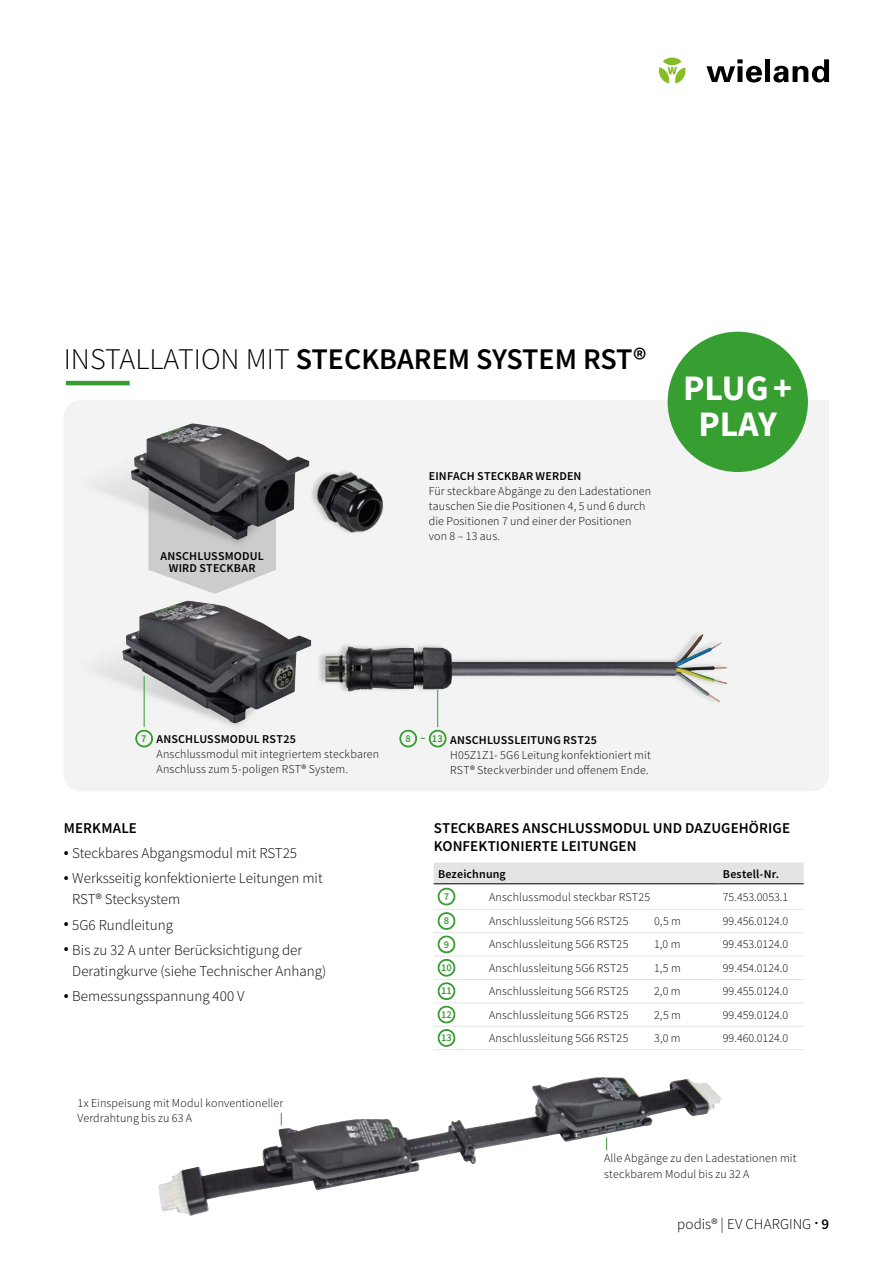
<style>
.page{position:relative;width:893px;height:1263px;background:#fff}
.page>*{position:absolute;margin:0;border:0;box-sizing:border-box;transform-origin:0 0}
.t1{font:700 36px/36px "Source Sans Pro";letter-spacing:-.005em;color:#fff;text-align:center}
.t2{font:600 30px "Source Sans Pro";color:#000}
.t3{font:300 15px/21px "Source Sans Pro";color:#000}
.t4{font:600 15px/18px "Source Sans Pro";letter-spacing:.005em;color:#000}
.t5{font:300 12px/15px "Source Sans Pro";letter-spacing:.01em;color:#000}
.t6{font:600 12px/12px "Source Sans Pro";letter-spacing:.015em;color:#000;text-align:center}
.t7{font:600 10.5px "Source Sans Pro";letter-spacing:.005em;color:#379e31}
.s1{font-weight:300}
.s2{font-weight:700}
.s3{font-weight:600}
</style>
<div class="page">
<div style="left:64px;top:400px;width:765px;height:391px;background:#f3f3f3"></div>
<div style="left:148px;top:548px;width:128px;height:24px;background:#ccc"></div>
<div style="left:668px;top:332px;width:140px;height:140px;background:#379e31;border-radius:50%"></div>
<hr style="left:66px;top:381px;width:64px;height:4px;background:#379e31">
<img style="left:78px;top:572px;width:229px;height:159px">
<img style="left:122px;top:601px;width:189px;height:122px">
<div style="left:317px;top:629px;width:410px;height:77px;background:#000;opacity:.2"></div>
<img style="left:420px;top:634px;width:281px;height:29px">
<img style="left:174px;top:1077px;width:426px;height:99px">
<img style="left:79px;top:425px;width:230px;height:123px">
<img style="left:131px;top:423px;width:178px;height:116px">
<hr style="left:144px;top:676px;width:1px;height:51px;background:#379e31">
<hr style="left:437px;top:690px;width:1px;height:37px;background:#379e31">
<svg style="left:135px;top:730px;width:18px;height:17px"></svg>
<svg style="left:429px;top:730px;width:17px;height:17px"></svg>
<svg style="left:399px;top:730px;width:18px;height:17px"></svg>
<hr style="left:434px;top:956px;width:285px;height:1px;background:#e4e4e3">
<hr style="left:719px;top:956px;width:85px;height:1px;background:#e4e4e3">
<hr style="left:434px;top:979px;width:285px;height:1px;background:#e4e4e3">
<hr style="left:719px;top:979px;width:85px;height:1px;background:#e4e4e3">
<hr style="left:434px;top:1003px;width:285px;height:1px;background:#e4e4e3">
<hr style="left:719px;top:1003px;width:85px;height:1px;background:#e4e4e3">
<hr style="left:434px;top:1026px;width:285px;height:1px;background:#e4e4e3">
<hr style="left:719px;top:1026px;width:85px;height:1px;background:#e4e4e3">
<hr style="left:434px;top:1049px;width:285px;height:1px;background:#e4e4e3">
<hr style="left:719px;top:1049px;width:85px;height:1px;background:#e4e4e3">
<hr style="left:434px;top:932px;width:285px;height:1px;background:#e4e4e3">
<hr style="left:719px;top:932px;width:85px;height:1px;background:#e4e4e3">
<hr style="left:434px;top:909px;width:285px;height:1px;background:#e4e4e3">
<hr style="left:719px;top:909px;width:85px;height:1px;background:#e4e4e3">
<svg style="left:434px;top:862px;width:370px;height:43px"></svg>
<svg style="left:438px;top:912px;width:17px;height:18px"></svg>
<svg style="left:438px;top:936px;width:17px;height:17px"></svg>
<svg style="left:438px;top:959px;width:17px;height:17px"></svg>
<svg style="left:438px;top:982px;width:17px;height:18px"></svg>
<svg style="left:438px;top:1006px;width:17px;height:17px"></svg>
<svg style="left:438px;top:1029px;width:17px;height:18px"></svg>
<div style="left:309px;top:468px;width:73px;height:67px;background:#000;opacity:.2"></div>
<img style="left:314px;top:470px;width:71px;height:65px">
<svg style="left:281px;top:1113px;width:1px;height:12px"></svg>
<svg style="left:606px;top:1137px;width:1px;height:13px"></svg>
<div style="left:663px;top:58px;width:18px;height:7px;background:#86bc25;border-radius:50%"></div>
<svg style="left:659px;top:67px;width:27px;height:17px"></svg>
<svg style="left:706px;top:59px;width:56px;height:23px"></svg>
<div style="left:765px;top:59px;width:5px;height:23px;background:#000"></div>
<svg style="left:773px;top:59px;width:56px;height:23px"></svg>
<h2 class="t2" style="left:64px;top:340px;width:584px"><span class="s1">INSTALLATION MIT</span> STECKBAREM SYSTEM RST®</h2>
<p class="t6" style="left:161px;top:549px;width:105px">ANSCHLUSSMODUL<br>WIRD STECKBAR</p>
<p class="t6" style="left:429px;top:470px;width:154px">EINFACH STECKBAR WERDEN</p>
<p class="t5" style="left:429px;top:483px;width:224px">Für steckbare Abgänge zu den Ladestationen tauschen Sie die Positionen 4, 5 und 6 durch die Positionen 7 und einer der Positionen von 8 – 13 aus.</p>
<h1 class="t1" style="left:683px;top:370px;width:110px">PLUG+<br>PLAY</h1>
<p class="t6" style="left:157px;top:733px;width:141px">ANSCHLUSSMODUL RST25</p>
<p class="t5" style="left:157px;top:746px;width:224px">Anschlussmodul mit integriertem steckbaren<br>Anschluss zum 5-poligen RST® System.</p>
<p class="t7" style="left:141px;top:731px;width:7px">7</p>
<p class="t7" style="left:405px;top:731px;width:39px">8 <span class="s2">–</span>13</p>
<p class="t6" style="left:450px;top:734px;width:148px">ANSCHLUSSLEITUNG RST25</p>
<p class="t5" style="left:450px;top:747px;width:202px">H05Z1Z1- 5G6 Leitung konfektioniert mit<br>RST® Steckverbinder und offenem Ende.</p>
<p class="t4" style="left:64px;top:819px;width:75px">MERKMALE</p>
<p class="t3" style="left:64px;top:843px;width:235px"><span class="s3">•</span> Steckbares Abgangsmodul mit RST25</p>
<p class="t3" style="left:72px;top:868px;width:252px;text-indent:-9px"><span class="s3">•</span> Werksseitig konfektionierte Leitungen mit<br>RST® Stecksystem</p>
<p class="t3" style="left:64px;top:914px;width:111px"><span class="s3">•</span> 5G6 Rundleitung</p>
<p class="t3" style="left:72px;top:939px;width:256px;text-indent:-9px"><span class="s3">•</span> Bis zu 32 A unter Berücksichtigung der<br>Deratingkurve (siehe Technischer Anhang)</p>
<p class="t3" style="left:64px;top:986px;width:182px"><span class="s3">•</span> Bemessungsspannung 400 V</p>
<p class="t5" style="left:78px;top:1096px;width:207px">1x Einspeisung mit Modul konventioneller<br>Verdrahtung bis zu 63 A</p>
<p class="t4" style="left:434px;top:819px;width:358px">STECKBARES ANSCHLUSSMODUL UND DAZUGEHÖRIGE<br>KONFEKTIONIERTE LEITUNGEN</p>
<p class="t6" style="left:438px;top:867px;width:69px">Bezeichnung</p>
<p class="t6" style="left:723px;top:867px;width:58px">Bestell-Nr.</p>
<p class="t5" style="left:489px;top:884px;width:163px;line-height:24.5px">Anschlussmodul steckbar RST25<br>Anschlussleitung 5G6 RST25</p>
<p class="t7" style="left:444px;top:889px;width:7px">7</p>
<p class="t5" style="left:723px;top:889px;width:67px">75.453.0053.1</p>
<p class="t7" style="left:444px;top:914px;width:7px">8</p>
<p class="t5" style="left:723px;top:913px;width:67px">99.456.0124.0</p>
<p class="t7" style="left:444px;top:937px;width:7px">9</p>
<p class="t5" style="left:723px;top:937px;width:67px">99.453.0124.0</p>
<p class="t7" style="left:441px;top:960px;width:12px">10</p>
<p class="t5" style="left:723px;top:960px;width:67px">99.454.0124.0</p>
<p class="t7" style="left:441px;top:984px;width:12px">11</p>
<p class="t5" style="left:723px;top:984px;width:67px">99.455.0124.0</p>
<p class="t7" style="left:441px;top:1007px;width:12px">12</p>
<p class="t5" style="left:723px;top:1007px;width:67px">99.459.0124.0</p>
<p class="t7" style="left:441px;top:1031px;width:12px">13</p>
<p class="t5" style="left:723px;top:1030px;width:67px">99.460.0124.0</p>
<p class="t5" style="left:654px;top:913px;width:28px">0,5 m</p>
<p class="t5" style="left:489px;top:937px;width:141px">Anschlussleitung 5G6 RST25</p>
<p class="t5" style="left:654px;top:937px;width:28px">1,0 m</p>
<p class="t5" style="left:489px;top:960px;width:141px">Anschlussleitung 5G6 RST25</p>
<p class="t5" style="left:654px;top:960px;width:28px">1,5 m</p>
<p class="t5" style="left:489px;top:984px;width:141px">Anschlussleitung 5G6 RST25</p>
<p class="t5" style="left:654px;top:984px;width:28px">2,0 m</p>
<p class="t5" style="left:489px;top:1007px;width:141px">Anschlussleitung 5G6 RST25</p>
<p class="t5" style="left:654px;top:1007px;width:28px">2,5 m</p>
<p class="t5" style="left:489px;top:1030px;width:141px">Anschlussleitung 5G6 RST25</p>
<p class="t5" style="left:654px;top:1030px;width:28px">3,0 m</p>
<p class="t5" style="left:604px;top:1151px;width:194px">Alle Abgänge zu den Ladestationen mit steckbarem Modul bis zu 32 A</p>
<p class="t3" style="left:677px;top:1213px;width:153px">podis® | EV CHARGING <sup>.</sup> <span class="s3">9</span></p>
</div>
